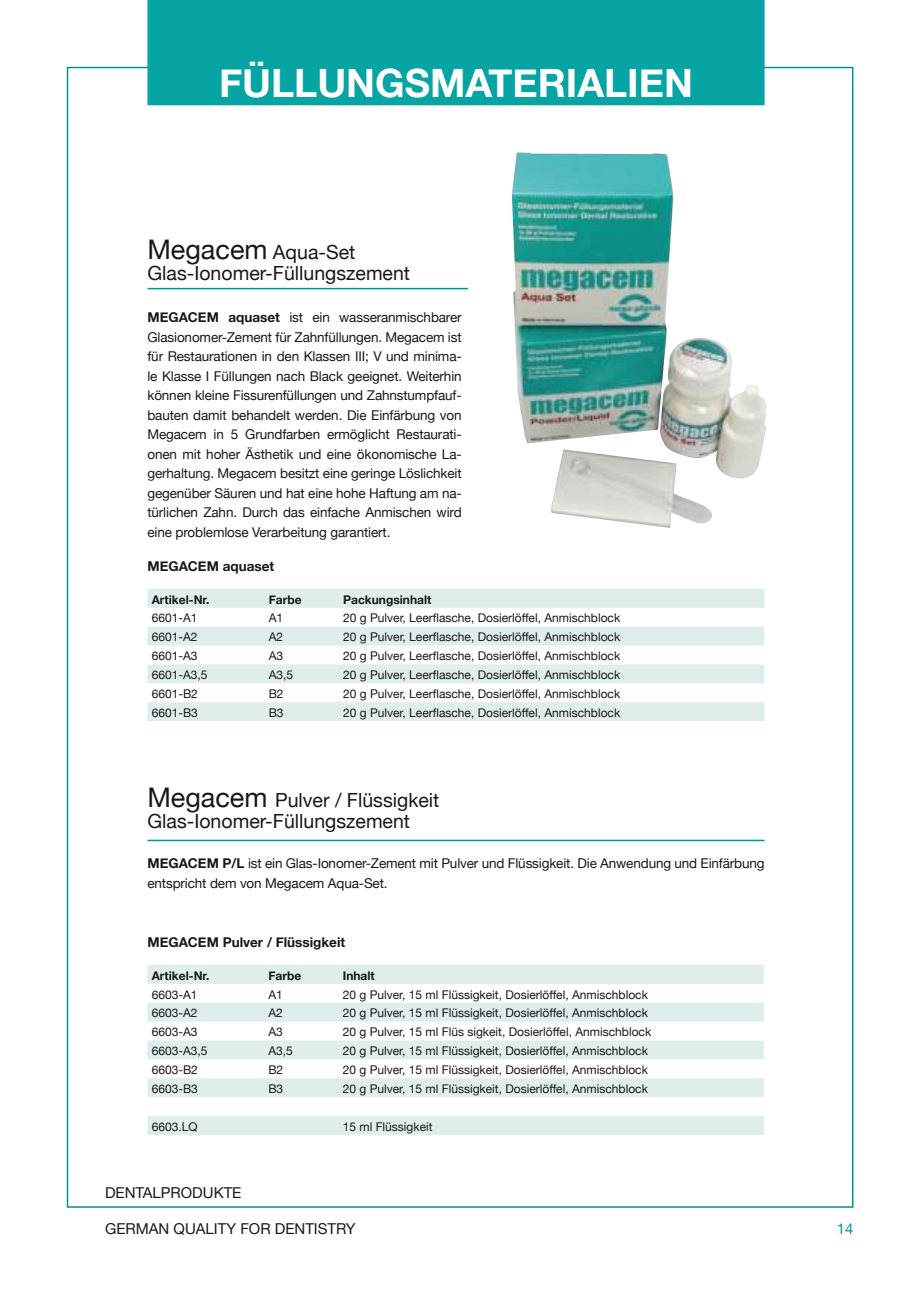
<style>
.page{position:relative;width:906px;height:1289px;background:#fff}
.page>*{position:absolute;margin:0;border:0;box-sizing:border-box;transform-origin:0 0}
.t1{font:700 39px "Helvetica Neue";color:#fff}
.t2{font:19.5px/21px "Helvetica Neue";color:#19171b}
.t3{font:15px "Helvetica Neue";color:#19171b}
.t4{font:15px "Helvetica Neue";color:#009492}
.t5{font:13.5px/19.5px "Helvetica Neue";letter-spacing:-.01em;color:#19171b;text-align:justify}
.t6{font:700 13.5px "Helvetica Neue";color:#19171b}
.t7{font:12px "Helvetica Neue";color:#19171b}
.t8{font:700 12px "Helvetica Neue";color:#19171b}
.s1{font-size:27px}
.s2{font-weight:700}
</style>
<div class="page">
<hr style="left:147px;top:288px;width:321px;height:1px;background:#009492">
<div style="left:147px;top:0;width:617px;height:105px;background:#07a4a4"></div>
<svg style="left:147px;top:589px;width:617px;height:132px;fill:#dfedec"></svg>
<svg style="left:147px;top:965px;width:617px;height:169px;fill:#dfedec"></svg>
<img style="left:512px;top:152px;width:255px;height:376px">
<hr style="left:147px;top:839px;width:617px;height:2px;background:#009492">
<h1 class="t1" style="left:219px;top:61px;width:475px">FÜLLUNGSMATERIALIEN</h1>
<h2 class="t2" style="left:147px;top:242px;width:264px"><span class="s1">Megacem</span> Aqua-Set<br>Glas-Ionomer-Füllungszement</h2>
<p class="t5" style="left:147px;top:308px;width:316px"><span class="s2">MEGACEM aquaset</span> ist ein wasseranmischbarer Glas ionomer-Zement für Zahnfüllungen. Megacem ist für Restaurationen in den Klassen III; V und minima&shy;le Klasse I Füllungen nach Black geeignet. Weiterhin können kleine Fissurenfüllungen und Zahnstumpfauf&shy;bauten damit behandelt werden. Die Einfärbung von Mega cem in 5 Grundfarben ermöglicht Restaurati&shy;onen mit hoher Ästhetik und eine ökonomische La&shy;gerhaltung. Megacem besitzt eine geringe Löslichkeit gegenüber Säuren und hat eine hohe Haftung am na&shy;türlichen Zahn. Durch das einfache Anmischen wird eine problemlose Verarbeitung garantiert.</p>
<p class="t6" style="left:147px;top:558px;width:128px">MEGACEM aquaset</p>
<p class="t8" style="left:152px;top:592px;width:59px">Artikel-Nr.</p>
<p class="t8" style="left:269px;top:592px;width:34px">Farbe</p>
<p class="t8" style="left:343px;top:592px;width:90px">Packungsinhalt</p>
<p class="t7" style="left:152px;top:609px;width:47px">6601-A1</p>
<p class="t7" style="left:269px;top:612px;width:16px">A1</p>
<p class="t7" style="left:343px;top:609px;width:279px">20 g Pulver, Leerflasche, Dosierlöffel, Anmischblock</p>
<p class="t7" style="left:152px;top:628px;width:47px">6601-A2</p>
<p class="t7" style="left:269px;top:631px;width:16px">A2</p>
<p class="t7" style="left:343px;top:628px;width:279px">20 g Pulver, Leerflasche, Dosierlöffel, Anmischblock</p>
<p class="t7" style="left:152px;top:647px;width:47px">6601-A3</p>
<p class="t7" style="left:269px;top:647px;width:16px">A3</p>
<p class="t7" style="left:343px;top:647px;width:279px">20 g Pulver, Leerflasche, Dosierlöffel, Anmischblock</p>
<p class="t7" style="left:152px;top:666px;width:57px">6601-A3,5</p>
<p class="t7" style="left:269px;top:666px;width:26px">A3,5</p>
<p class="t7" style="left:343px;top:666px;width:278px">20 g Pulver, Leerflasche, Dosierlöffel, Anmischblock</p>
<p class="t7" style="left:152px;top:685px;width:48px">6601-B2</p>
<p class="t7" style="left:269px;top:687px;width:16px">B2</p>
<p class="t7" style="left:343px;top:685px;width:279px">20 g Pulver, Leerflasche, Dosierlöffel, Anmischblock</p>
<p class="t7" style="left:152px;top:704px;width:48px">6601-B3</p>
<p class="t7" style="left:269px;top:704px;width:16px">B3</p>
<p class="t7" style="left:343px;top:704px;width:279px">20 g Pulver, Leerflasche, Dosierlöffel, Anmischblock</p>
<h2 class="t2" style="left:147px;top:789px;width:293px"><span class="s1">Megacem</span> Pulver / Flüssigkeit<br>Glas-Ionomer-Füllungszement</h2>
<p class="t5" style="left:147px;top:854px;width:618px"><span class="s2">MEGACEM P/L</span> ist ein Glas-Ionomer-Zement mit Pulver und Flüssigkeit. Die Anwendung und Einfärbung entspricht dem von Megacem Aqua-Set.</p>
<p class="t6" style="left:147px;top:934px;width:199px">MEGACEM Pulver / Flüssigkeit</p>
<p class="t8" style="left:152px;top:968px;width:59px">Artikel-Nr.</p>
<p class="t8" style="left:268px;top:968px;width:34px">Farbe</p>
<p class="t8" style="left:343px;top:968px;width:33px">Inhalt</p>
<p class="t7" style="left:152px;top:985px;width:47px">6603-A1</p>
<p class="t7" style="left:268px;top:988px;width:16px">A1</p>
<p class="t7" style="left:343px;top:985px;width:307px">20 g Pulver, 15 ml Flüssigkeit, Dosierlöffel, Anmischblock</p>
<p class="t7" style="left:152px;top:1004px;width:47px">6603-A2</p>
<p class="t7" style="left:268px;top:1006px;width:16px">A2</p>
<p class="t7" style="left:343px;top:1004px;width:307px">20 g Pulver, 15 ml Flüssigkeit, Dosierlöffel, Anmischblock</p>
<p class="t7" style="left:152px;top:1023px;width:47px">6603-A3</p>
<p class="t7" style="left:268px;top:1023px;width:16px">A3</p>
<p class="t7" style="left:343px;top:1023px;width:310px">20 g Pulver, 15 ml Flüs sigkeit, Dosierlöffel, Anmischblock</p>
<p class="t7" style="left:152px;top:1042px;width:57px">6603-A3,5</p>
<p class="t7" style="left:268px;top:1042px;width:26px">A3,5</p>
<p class="t7" style="left:343px;top:1042px;width:307px">20 g Pulver, 15 ml Flüssigkeit, Dosierlöffel, Anmischblock</p>
<p class="t7" style="left:152px;top:1061px;width:48px">6603-B2</p>
<p class="t7" style="left:268px;top:1063px;width:16px">B2</p>
<p class="t7" style="left:343px;top:1061px;width:307px">20 g Pulver, 15 ml Flüssigkeit, Dosierlöffel, Anmischblock</p>
<p class="t7" style="left:152px;top:1079px;width:48px">6603-B3</p>
<p class="t7" style="left:268px;top:1079px;width:16px">B3</p>
<p class="t7" style="left:343px;top:1079px;width:307px">20 g Pulver, 15 ml Flüssigkeit, Dosierlöffel, Anmischblock</p>
<p class="t7" style="left:152px;top:1117px;width:47px">6603.LQ</p>
<p class="t7" style="left:343px;top:1120px;width:91px">15 ml Flüssigkeit</p>
<p class="t3" style="left:105px;top:1184px;width:138px">DENTALPRODUKTE</p>
<p class="t3" style="left:105px;top:1220px;width:252px">GERMAN QUALITY FOR DENTISTRY</p>
<p class="t4" style="left:837px;top:1218px;width:18px">14</p>
</div>
